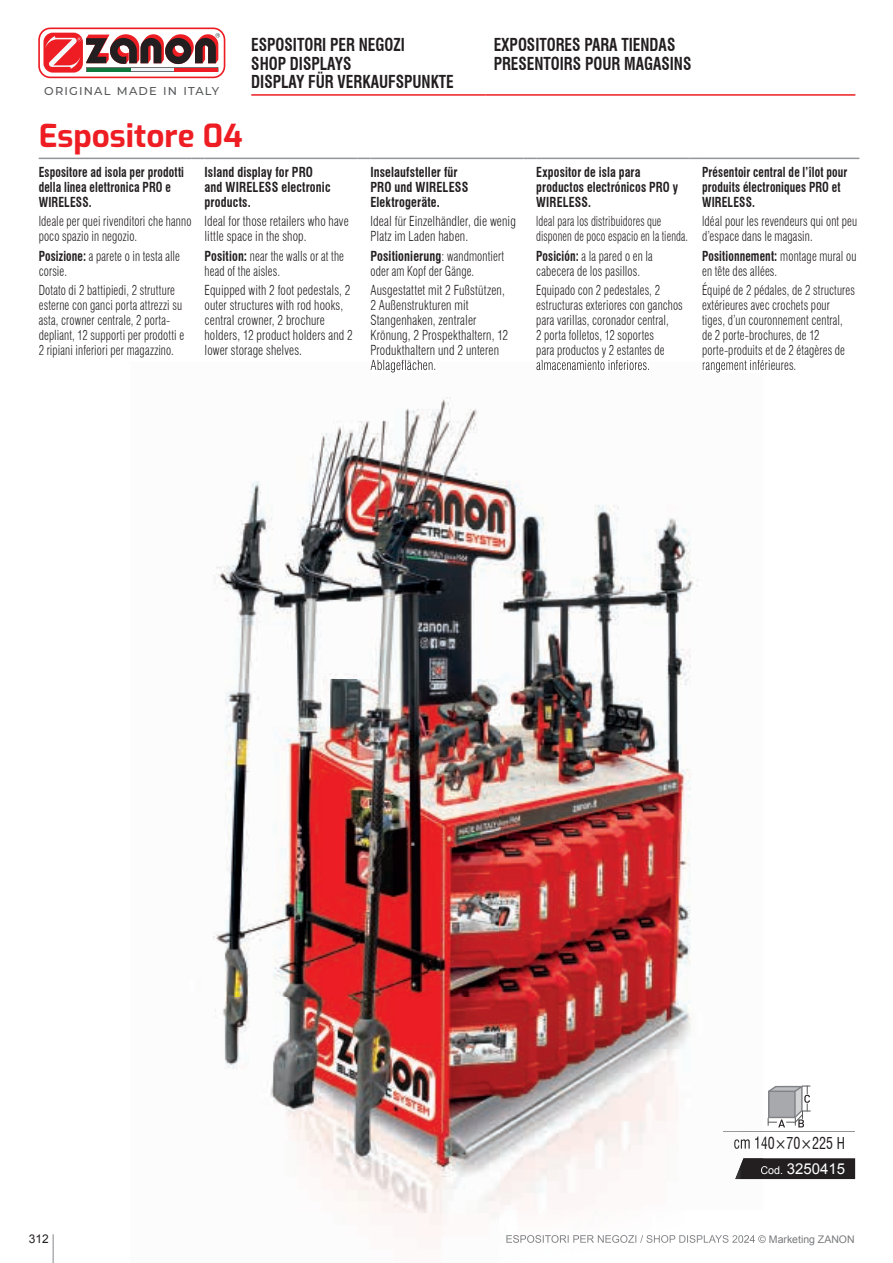
<style>
.page{position:relative;width:893px;height:1263px;background:#fff}
.page>*{position:absolute;margin:0;border:0;box-sizing:border-box;transform-origin:0 0}
.t1{font:700 31.5px "Exo";color:#ee1d23}
.t2{font:700 condensed 17.4px/18px "Swiss 721 BT";color:#231f20;scale:.88 1}
.t3{font:condensed 16.05px "Swiss 721 BT";color:#231f20;scale:.88 1}
.t4{font:15px "Arial";color:#fff}
.t5{font:300 condensed 13.5px/15px "Swiss 721 BT";letter-spacing:.015em;color:#231f20;scale:.85 1}
.t6{font:300 condensed 13.5px/15px "Swiss 721 BT";letter-spacing:.015em;color:#231f20;scale:.9 1}
.t7{font:300 condensed 13.5px/15px "Swiss 721 BT";letter-spacing:.015em;color:#231f20;scale:.89 1}
.t8{font:700 condensed 13.5px/15px "Swiss 721 BT";letter-spacing:.01em;color:#231f20;scale:.85 1}
.t9{font:700 condensed 13.5px/15px "Swiss 721 BT";letter-spacing:.01em;color:#231f20;scale:.9 1}
.t10{font:300 condensed 13.5px/15px "Swiss 721 BT";letter-spacing:.015em;color:#231f20;scale:.79 1}
.t11{font:700 condensed 13.5px/15px "Swiss 721 BT";letter-spacing:.01em;color:#231f20;scale:.88 1}
.t12{font:12px "Arial";color:#231f20}
.t13{font:500 11.4px "Montserrat";letter-spacing:.105em;color:#57585a}
.s1{font-weight:700}
.s2{font-size:10.8px}
</style>
<div class="page">
<hr style="left:251px;top:94px;width:234px;height:2px;background:#ee1d23">
<hr style="left:485px;top:94px;width:370px;height:2px;background:#ee1d23">
<hr style="left:39px;top:158px;width:153px;height:1px;background:#939598">
<svg style="left:192px;top:158px;width:13px;height:1px"></svg>
<hr style="left:205px;top:158px;width:153px;height:1px;background:#939598">
<svg style="left:358px;top:158px;width:12px;height:1px"></svg>
<hr style="left:370px;top:158px;width:153px;height:1px;background:#939598">
<svg style="left:523px;top:158px;width:13px;height:1px"></svg>
<hr style="left:536px;top:158px;width:153px;height:1px;background:#939598">
<svg style="left:689px;top:158px;width:13px;height:1px"></svg>
<hr style="left:702px;top:158px;width:157px;height:1px;background:#939598">
<hr style="left:723px;top:1131px;width:132px;height:1px;background:#939598">
<svg style="left:767px;top:1085px;width:43px;height:42px"></svg>
<img style="left:213px;top:362px;width:550px;height:864px">
<img style="left:506px;top:1235px;width:257px;height:8px">
<img style="left:371px;top:362px;width:64px;height:10px">
<img style="left:536px;top:362px;width:113px;height:8px">
<img style="left:703px;top:362px;width:60px;height:10px">
<svg style="left:735px;top:1158px;width:120px;height:21px;background:#2e2a2b"></svg>
<img style="left:723px;top:1131px;width:40px;height:1px">
<img style="left:734px;top:1136px;width:29px;height:13px">
<svg style="left:38px;top:28px;width:187px;height:50px"></svg>
<div style="left:86px;top:67px;width:132px;height:5px;background:#edf3f6"></div>
<hr style="left:87px;top:68px;width:43px;height:3px;background:#0f793c">
<hr style="left:174px;top:68px;width:44px;height:3px;background:#ee1d23">
<svg style="left:53px;top:1234px;width:1px;height:29px"></svg>
<p class="t13" style="left:44px;top:83px;width:177px">ORIGINAL MADE IN ITALY</p>
<p class="t2" style="left:251px;top:36px;width:231px">ESPOSITORI PER NEGOZI<br>SHOP DISPLAYS<br>DISPLAY FÜR VERKAUFSPUNKTE</p>
<p class="t2" style="left:494px;top:36px;width:226px">EXPOSITORES PARA TIENDAS<br>PRESENTOIRS POUR MAGASINS</p>
<h1 class="t1" style="left:39px;top:111px;width:206px">Espositore 04</h1>
<p class="t8" style="left:39px;top:165px;width:173px">Espositore ad isola per prodotti della linea elettronica PRO e<br>WIRELESS.</p>
<p class="t5" style="left:39px;top:214px;width:181px">Ideale per quei rivenditori che hanno poco spazio in negozio.</p>
<p class="t5" style="left:39px;top:248px;width:168px"><span class="s1">Posizione:</span> a parete o in testa alle corsie.</p>
<p class="t5" style="left:39px;top:282px;width:173px">Dotato di 2 battipiedi, 2 strutture esterne con ganci porta attrezzi su asta, crowner centrale, 2 porta&shy;depliant, 12 supporti per prodotti e 2 ripiani inferiori per magazzino.</p>
<p class="t9" style="left:205px;top:165px;width:141px">Island display for PRO and WIRELESS electronic products.</p>
<p class="t7" style="left:205px;top:214px;width:163px">Ideal for those retailers who have little space in the shop.</p>
<p class="t5" style="left:205px;top:248px;width:166px"><span class="s1">Position:</span> near the walls or at the head of the aisles.</p>
<p class="t7" style="left:205px;top:282px;width:168px">Equipped with 2 foot pedestals, 2 outer structures with rod hooks, central crowner, 2 brochure holders, 12 product holders and 2 lower storage shelves.</p>
<p class="t9" style="left:370px;top:165px;width:110px">Inselaufsteller für<br>PRO und WIRELESS<br>Elektrogeräte.</p>
<p class="t6" style="left:370px;top:214px;width:163px">Ideal für Einzelhändler, die wenig<br>Platz im Laden haben.</p>
<p class="t6" style="left:370px;top:248px;width:150px"><span class="s1">Positionierung</span>: wandmontiert oder am Kopf der Gänge.</p>
<p class="t6" style="left:370px;top:282px;width:155px">Ausgestattet mit 2 Fußstützen,<br>2 Außenstrukturen mit<br>Stangenhaken, zentraler<br>Krönung, 2 Prospekthaltern, 12<br>Produkthaltern und 2 unteren</p>
<p class="t11" style="left:536px;top:165px;width:163px">Expositor de isla para productos electrónicos PRO y<br>WIRELESS.</p>
<p class="t10" style="left:536px;top:214px;width:194px">Ideal para los distribuidores que disponen de poco espacio en la tienda.</p>
<p class="t5" style="left:536px;top:248px;width:139px"><span class="s1">Posición:</span> a la pared o en la cabecera de los pasillos.</p>
<p class="t5" style="left:536px;top:282px;width:174px">Equipado con 2 pedestales, 2 estructuras exteriores con ganchos para varillas, coronador central,<br>2 porta folletos, 12 soportes<br>para productos y 2 estantes de</p>
<p class="t8" style="left:702px;top:165px;width:172px">Présentoir central de l’îlot pour produits électroniques PRO et<br>WIRELESS.</p>
<p class="t5" style="left:702px;top:214px;width:184px">Idéal pour les revendeurs qui ont peu d’espace dans le magasin.</p>
<p class="t5" style="left:702px;top:248px;width:183px"><span class="s1">Positionnement:</span> montage mural ou en tête des allées.</p>
<p class="t5" style="left:702px;top:282px;width:181px">Équipé de 2 pédales, de 2 structures extérieures avec crochets pour tiges, d’un couronnement central, de 2 porte-brochures, de 12 porte-produits et de 2 étagères de rangement inférieures.</p>
<p class="t12" style="left:29px;top:1231px;width:22px">312</p>
<p class="t3" style="left:733px;top:1133px;width:128px">cm 140×70×225 H</p>
<p class="t4" style="left:760px;top:1159px;width:86px"><span class="s2">Cod.</span> 3250415</p>
</div>
